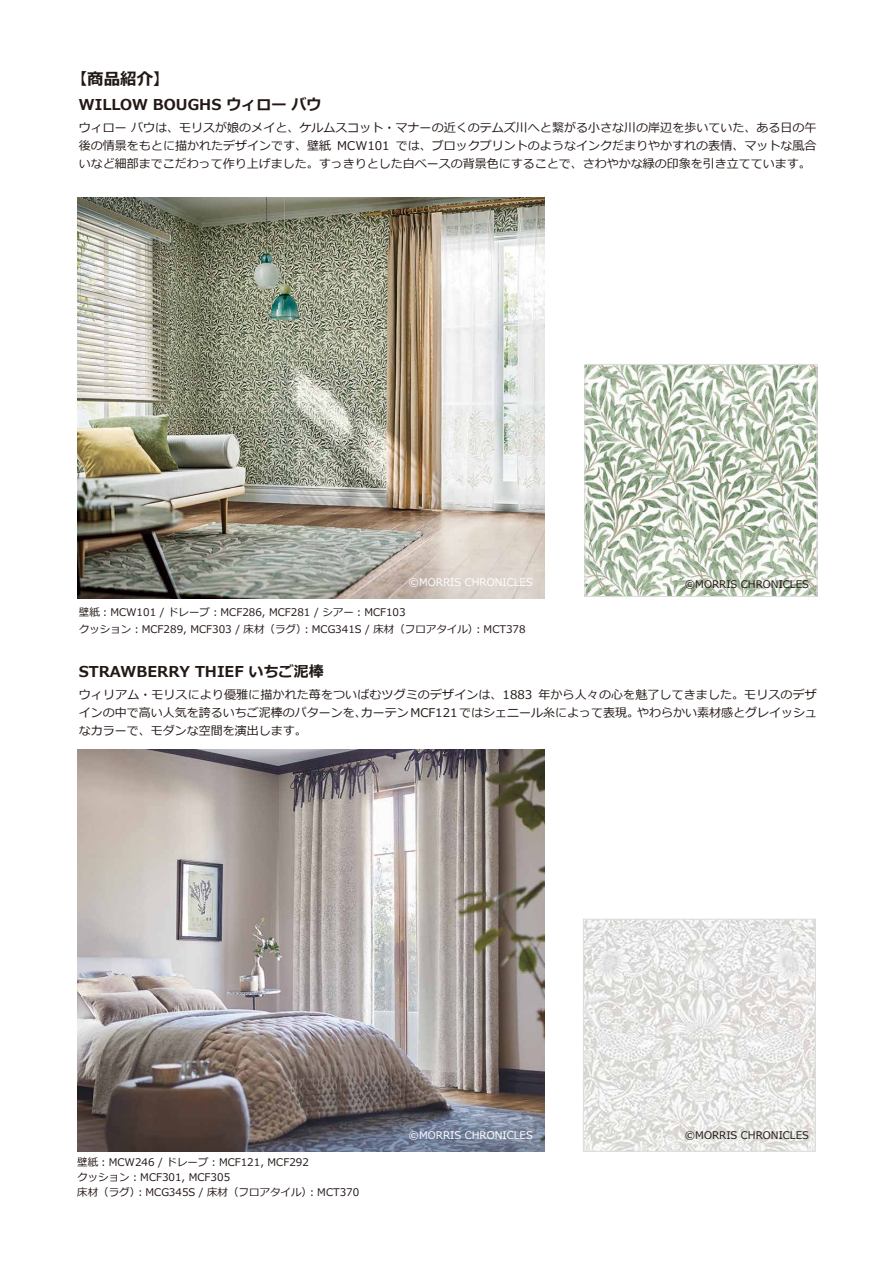
<style>
.page{position:relative;width:893px;height:1263px;background:#fff}
.page>*{position:absolute;margin:0;border:0;box-sizing:border-box;transform-origin:0 0}
.t1{font:700 16.5px "Meiryo";color:#221815}
.t2{font:700 15px "Meiryo";color:#221815}
.t3{font:12px/18px "Meiryo";color:#221815;text-align:justify}
.t4{font:10.5px/15px "Meiryo";color:#221815}
.t5{font:10.5px "Meiryo";color:#fff}
</style>
<div class="page">
<img style="left:587px;top:366px;width:228px;height:229px">
<div style="left:585px;top:364px;width:232px;height:233px;border:1px solid #dcdddd"></div>
<img style="left:585px;top:921px;width:229px;height:228px">
<div style="left:583px;top:919px;width:233px;height:232px;border:1px solid #dcdddd"></div>
<img style="left:77px;top:750px;width:468px;height:401px">
<img style="left:77px;top:197px;width:468px;height:402px">
<h1 class="t1" style="left:71px;top:68px;width:100px">【商品紹介】</h1>
<p class="t3" style="left:79px;top:119px;width:739px">ウィロー バウは、モリスが娘のメイと、ケルムスコット・マナーの近くのテムズ川へと繋がる小さな川の岸辺を歩いていた、ある日の午後の情景をもとに描かれたデザインです、壁紙 MCW101 では、ブロックプリントのようなインクだまりやかすれの表情、マットな風合いなど細部までこだわって作り上げました。すっきりとした白ベースの背景色にすることで、さわやかな緑の印象を引き立てています。</p>
<p class="t2" style="left:79px;top:94px;width:244px">WILLOW BOUGHS ウィロー バウ</p>
<p class="t5" style="left:409px;top:575px;width:126px">©MORRIS CHRONICLES</p>
<p class="t4" style="left:79px;top:605px;width:448px;line-height:16.5px">壁紙︓MCW101 / ドレープ︓MCF286, MCF281 / シアー︓MCF103<br>クッション︓MCF289, MCF303 / 床材（ラグ）︓MCG341S / 床材（フロアタイル）︓MCT378</p>
<p class="t2" style="left:79px;top:661px;width:246px">STRAWBERRY THIEF いちご泥棒</p>
<p class="t4" style="left:685px;top:577px;width:126px">©MORRIS CHRONICLES</p>
<p class="t3" style="left:79px;top:687px;width:740px">ウィリアム・モリスにより優雅に描かれた苺をついばむツグミのデザインは、1883 年から人々の心を魅了してきました。モリスのデザインの中で高い人気を誇るいちご泥棒のパターンを、カーテンMCF121ではシェニール糸によって表現。やわらかい素材感とグレイッシュなカラーで、モダンな空間を演出します。</p>
<p class="t4" style="left:77px;top:1155px;width:284px">壁紙︓MCW246 / ドレープ︓MCF121, MCF292<br>クッション︓MCF301, MCF305<br>床材（ラグ）︓MCG345S / 床材（フロアタイル）︓MCT370</p>
<p class="t5" style="left:409px;top:1128px;width:126px">©MORRIS CHRONICLES</p>
<p class="t4" style="left:685px;top:1128px;width:126px">©MORRIS CHRONICLES</p>
</div>
